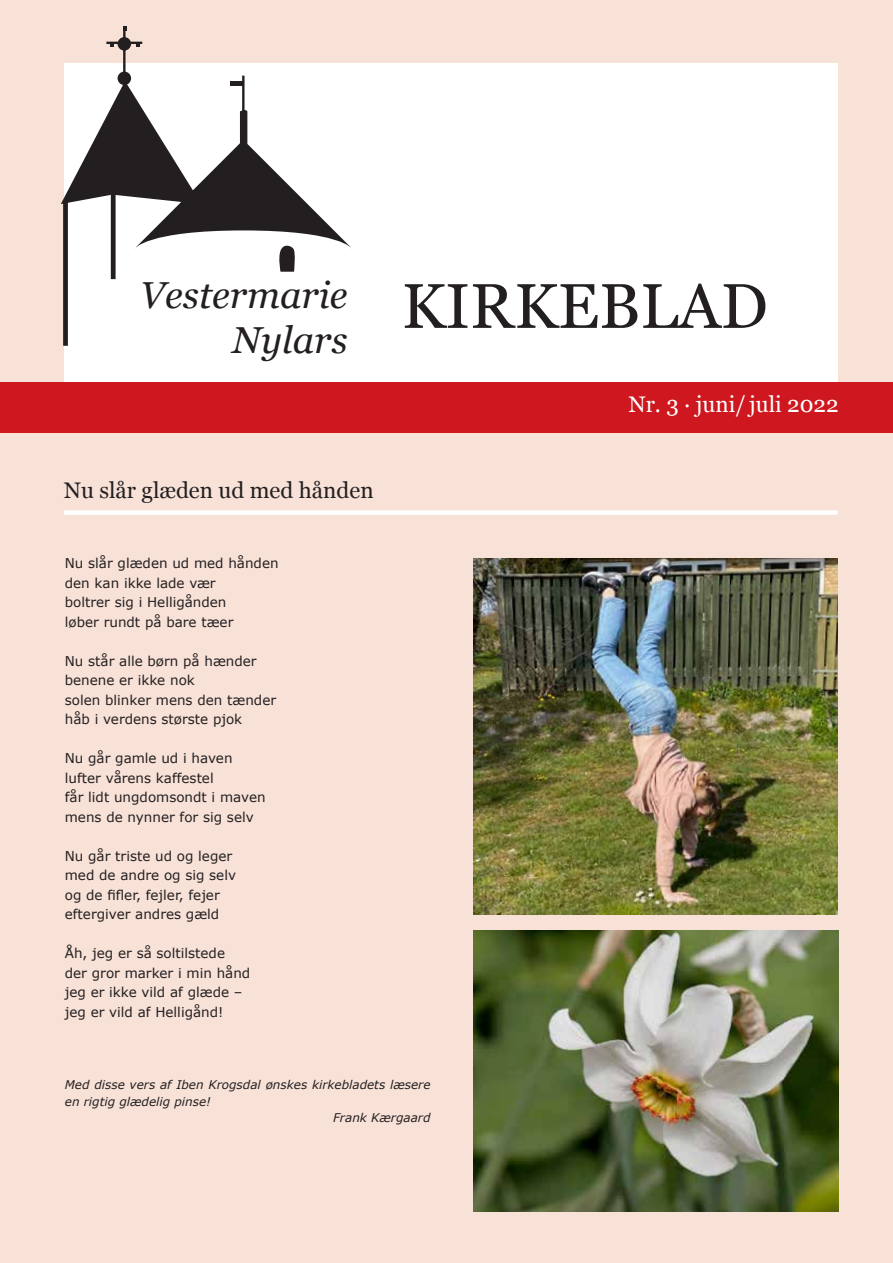
<style>
.page{position:relative;width:893px;height:1263px;background:#f8e2d8}
.page>*{position:absolute;margin:0;border:0;box-sizing:border-box;transform-origin:0 0}
.t1{font:63px "Georgia";color:#231f20}
.t2{font:italic 37.5px/45px "Georgia";color:#231f20;text-align:right}
.t3{font:22.5px "Georgia";color:#231f20}
.t4{font:22.5px "Georgia";color:#fff}
.t5{font:13.5px/19.5px "Verdana";color:#231f20}
.t6{font:italic 12px "Verdana";color:#231f20}
</style>
<div class="page">
<div style="left:64px;top:64px;width:774px;height:356px;background:#fff"></div>
<div style="left:0;top:382px;width:893px;height:51px;background:#ce171e"></div>
<div style="left:111px;top:194px;width:5px;height:85px;background:#231f20"></div>
<div style="left:118px;top:72px;width:13px;height:13px;background:#231f20;border-radius:50%"></div>
<div style="left:118px;top:37px;width:13px;height:14px;background:#231f20;border-radius:50%"></div>
<hr style="left:242px;top:76px;width:3px;height:37px;background:#231f20">
<hr style="left:123px;top:30px;width:3px;height:51px;background:#231f20">
<svg style="left:110px;top:44px;width:4px;height:3px"></svg>
<svg style="left:136px;top:44px;width:4px;height:3px"></svg>
<svg style="left:123px;top:26px;width:3px;height:4px"></svg>
<hr style="left:106px;top:42px;width:36px;height:2px;background:#231f20">
<svg style="left:61px;top:81px;width:291px;height:191px"></svg>
<div style="left:63px;top:201px;width:5px;height:145px;background:#231f20"></div>
<div style="left:64px;top:510px;width:774px;height:5px;background:#fff"></div>
<img style="left:473px;top:558px;width:365px;height:356px">
<img style="left:473px;top:930px;width:366px;height:282px">
<h2 class="t2" style="left:140px;top:271px;width:209px">Vestermarie<br>Nylars</h2>
<h3 class="t3" style="left:64px;top:473px;width:311px">Nu slår glæden ud med hånden</h3>
<p class="t5" style="left:65px;top:554px;width:215px">Nu slår glæden ud med hånden den kan ikke lade vær<br>boltrer sig i Helligånden<br>løber rundt på bare tæer</p>
<p class="t5" style="left:65px;top:651px;width:213px">Nu står alle børn på hænder benene er ikke nok<br>solen blinker mens den tænder håb i verdens største pjok</p>
<p class="t5" style="left:65px;top:749px;width:202px">Nu går gamle ud i haven lufter vårens kaffestel<br>får lidt ungdomsondt i maven mens de nynner for sig selv</p>
<p class="t5" style="left:65px;top:846px;width:173px">Nu går triste ud og leger med de andre og sig selv og de fifler, fejler, fejer eftergiver andres gæld</p>
<p class="t5" style="left:65px;top:944px;width:187px">Åh, jeg er så soltilstede der gror marker i min hånd jeg er ikke vild af glæde – jeg er vild af Helligånd!</p>
<h1 class="t1" style="left:402px;top:260px;width:368px">KIRKEBLAD</h1>
<h3 class="t4" style="left:628px;top:388px;width:212px">Nr. 3 · juni/ juli 2022</h3>
<p class="t6" style="left:65px;top:1077px;width:367px">Med disse vers af Iben Krogsdal ønskes kirkebladets læsere</p>
<p class="t6" style="left:65px;top:1093px;width:148px">en rigtig glædelig pinse!</p>
<p class="t6" style="left:333px;top:1110px;width:99px">Frank Kærgaard</p>
</div>
